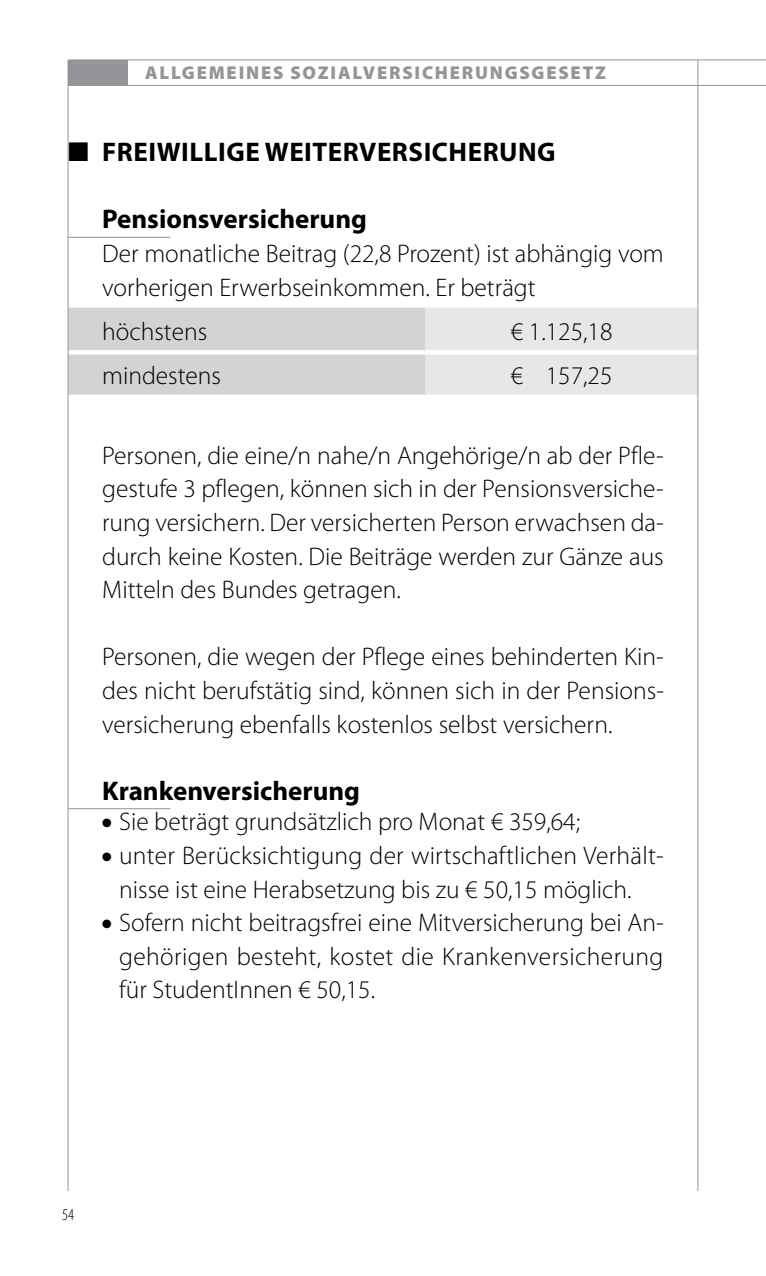
<style>
.page{position:relative;width:766px;height:1276px;background:#fff}
.page>*{position:absolute;margin:0;border:0;box-sizing:border-box;transform-origin:0 0}
.t1{font:700 27px "Myriad Pro";color:#000}
.t2{font:700 27px "Myriad Pro";letter-spacing:.02em;color:#000}
.t3{font:300 25.5px/33.6px "Myriad Pro";color:#000;text-align:justify}
.t4{font:900 18.6px "Myriad Pro";letter-spacing:.095em;color:#939598}
.t5{font:300 condensed 16.5px "Myriad Pro";color:#000}
</style>
<div class="page">
<hr style="left:68px;top:237px;width:102px;height:1px;background:#939598">
<hr style="left:68px;top:808px;width:102px;height:1px;background:#939598">
<svg style="left:69px;top:308px;width:628px;height:87px;background:#dadcdd"></svg>
<hr style="left:68px;top:350px;width:357px;height:4px;background:#fff">
<hr style="left:425px;top:350px;width:272px;height:4px;background:#fff">
<div style="left:68px;top:60px;width:60px;height:25px;background:#939598"></div>
<hr style="left:68px;top:60px;width:1px;height:1131px;background:#939598">
<hr style="left:68px;top:85px;width:697px;height:1px;background:#939598">
<hr style="left:68px;top:59px;width:697px;height:1px;background:#939598">
<hr style="left:697px;top:60px;width:1px;height:1131px;background:#939598">
<p class="t4" style="left:145px;top:63px;width:461px">ALLGEMEINES SOZIALVERSICHERUNGSGESETZ</p>
<p class="t2" style="left:68px;top:134px;width:489px">■ FREIWILLIGE WEITERVERSICHERUNG</p>
<p class="t1" style="left:102px;top:202px;width:266px">Pensionsversicherung</p>
<p class="t3" style="left:102px;top:237px;width:563px">Der monatliche Beitrag (22,8 Prozent) ist abhängig vom vorherigen Erwerbseinkommen. Er beträgt</p>
<p class="t3" style="left:102px;top:315px;width:107px">höchstens</p>
<p class="t3" style="left:529px;top:315px;width:85px">1.125,18</p>
<p class="t3" style="left:102px;top:359px;width:120px">mindestens</p>
<p class="t3" style="left:545px;top:359px;width:68px">157,25</p>
<p class="t3" style="left:102px;top:439px;width:563px">Personen, die eine/n nahe/n Angehörige/n ab der Pfle&shy;gestufe 3 pflegen, können sich in der Pensionsversiche&shy;rung versichern. Der versicherten Person erwachsen da&shy;durch keine Kosten. Die Beiträge werden zur Gänze aus Mitteln des Bundes getragen.</p>
<p class="t3" style="left:102px;top:640px;width:563px">Personen, die wegen der Pflege eines behinderten Kin&shy;des nicht berufstätig sind, können sich in der Pensions&shy;versicherung ebenfalls kostenlos selbst versichern.</p>
<p class="t1" style="left:102px;top:773px;width:259px">Krankenversicherung</p>
<p class="t3" style="left:102px;top:805px;width:479px">● Sie beträgt grundsätzlich pro Monat € 359,64;</p>
<p class="t3" style="left:102px;top:839px;width:563px;text-align:center">● unter Berücksichtigung der wirtschaftlichen Verhält&shy;nisse ist eine Herabsetzung bis zu € 50,15 möglich.</p>
<p class="t3" style="left:119px;top:906px;width:546px;text-indent:-17px">● Sofern nicht beitragsfrei eine Mitversicherung bei An&shy;gehörigen besteht, kostet die Krankenversicherung für StudentInnen € 50,15.</p>
<p class="t5" style="left:62px;top:1206px;width:13px">54</p>
</div>
